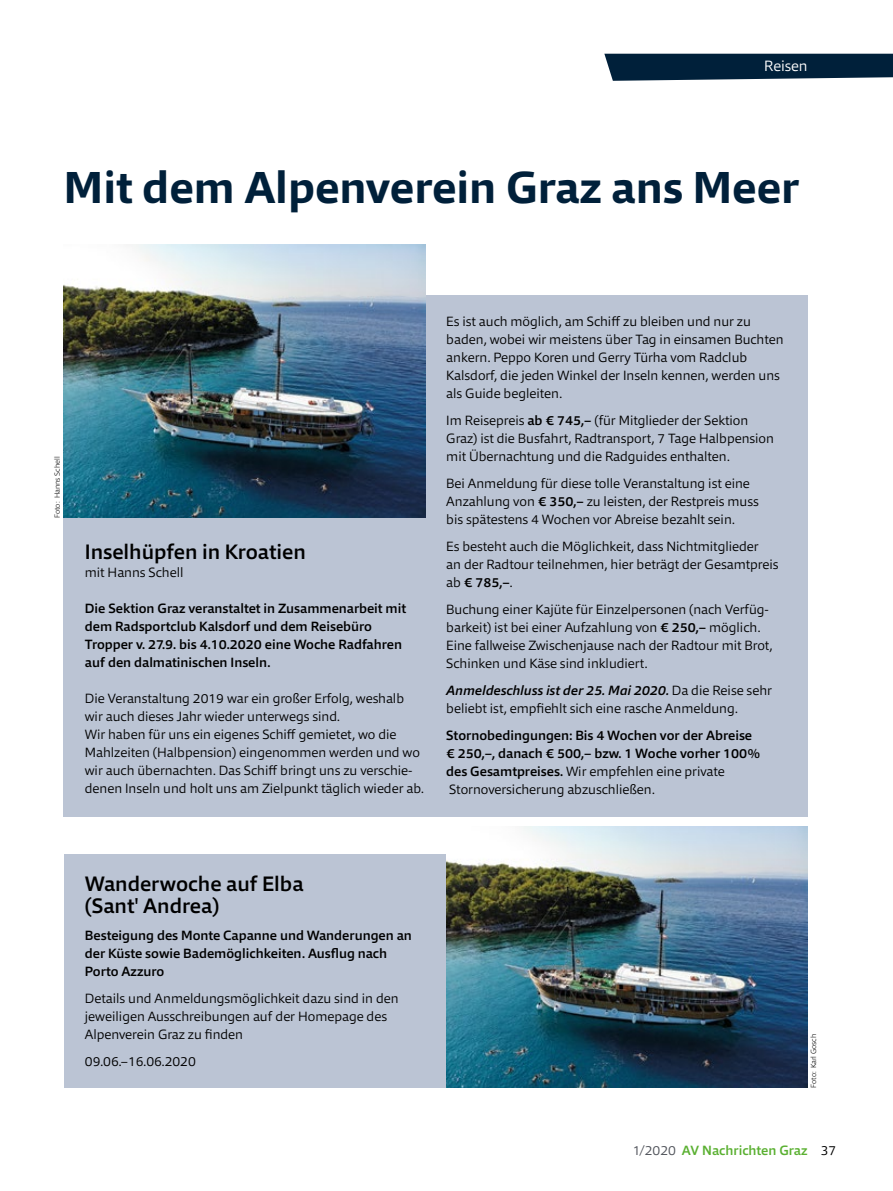
<style>
.page{position:relative;width:893px;height:1191px;background:#fff}
.page>*{position:absolute;margin:0;border:0;box-sizing:border-box;transform-origin:0 0}
.t1{font:700 45px "Qubo";color:#00203a}
.t2{font:500 21px/22.5px "Qubo";color:#000}
.t3{font:300 15px "Qubo";color:#fff}
.t4{font:300 13.5px/18px "Qubo";color:#000}
.t5{font:500 13.5px/18px "Qubo";color:#000}
.t6{font:500 13.5px "Qubo";color:#5ab031}
.t7{font:200 7.5px "Qubo";color:#000}
.s1{font-weight:500}
.s2{font-weight:500;font-style:italic}
.s3{font-weight:300}
.s4{font-weight:300;color:#50535a}
.s5{font-weight:300;color:#000}
</style>
<div class="page">
<div style="left:64px;top:295px;width:744px;height:521px;background:#bbc4d4"></div>
<div style="left:64px;top:853px;width:382px;height:234px;background:#bbc4d4"></div>
<img style="left:446px;top:826px;width:362px;height:261px">
<img style="left:64px;top:245px;width:361px;height:273px">
<svg style="left:604px;top:54px;width:289px;height:27px;background:#16334b"></svg>
<p class="t3" style="left:764px;top:56px;width:45px">Reisen</p>
<h1 class="t1" style="left:64px;top:158px;width:737px">Mit dem Alpenverein Graz ans Meer</h1>
<p class="t7" style="left:53px;top:518px;width:63px;rotate:-90deg">Foto: Hanns Schell</p>
<h2 class="t2" style="left:85px;top:540px;width:222px">Inselhüpfen in Kroatien</h2>
<p class="t4" style="left:85px;top:563px;width:100px">mit Hanns Schell</p>
<p class="t5" style="left:85px;top:599px;width:323px">Die Sektion Graz veranstaltet in Zusammenarbeit mit dem Radsportclub Kalsdorf und dem Reisebüro Tropper v. 27.9. bis 4.10.2020 eine Woche Radfahren auf den dalmatinischen Inseln.</p>
<p class="t4" style="left:85px;top:689px;width:340px">Die Veranstaltung 2019 war ein großer Erfolg, weshalb wir auch dieses Jahr wieder unterwegs sind.<br>Wir haben für uns ein eigenes Schiff gemietet, wo die Mahlzeiten (Halbpension) eingenommen werden und wo wir auch übernachten. Das Schiff bringt uns zu verschie&shy;denen Inseln und holt uns am Zielpunkt täglich wieder ab.</p>
<p class="t4" style="left:446px;top:312px;width:339px">Es ist auch möglich, am Schiff zu bleiben und nur zu baden, wobei wir meistens über Tag in einsamen Buchten ankern. Peppo Koren und Gerry Türha vom Radclub Kalsdorf, die jeden Winkel der Inseln kennen, werden uns als Guide begleiten.</p>
<p class="t4" style="left:446px;top:411px;width:329px">Im Reisepreis <span class="s1">ab € 745,–</span> (für Mitglieder der Sektion<br>Graz) ist die Busfahrt, Radtransport, 7 Tage Halbpension mit Übernachtung und die Radguides enthalten.</p>
<p class="t4" style="left:446px;top:474px;width:314px">Bei Anmeldung für diese tolle Veranstaltung ist eine<br>Anzahlung von <span class="s1">€ 350,–</span> zu leisten, der Restpreis muss bis spätestens 4 Wochen vor Abreise bezahlt sein.</p>
<p class="t4" style="left:446px;top:537px;width:334px">Es besteht auch die Möglichkeit, dass Nichtmitglieder<br>an der Radtour teilnehmen, hier beträgt der Gesamtpreis ab <span class="s1">€ 785,–</span>.</p>
<p class="t4" style="left:446px;top:600px;width:328px">Buchung einer Kajüte für Einzelpersonen (nach Verfüg&shy;barkeit) ist bei einer Aufzahlung von <span class="s1">€ 250,–</span> möglich.<br>Eine fallweise Zwischenjause nach der Radtour mit Brot, Schinken und Käse sind inkludiert.</p>
<p class="t4" style="left:446px;top:681px;width:327px"><span class="s2">Anmeldeschluss ist der 25. Mai 2020.</span> Da die Reise sehr beliebt ist, empfiehlt sich eine rasche Anmeldung.</p>
<p class="t5" style="left:446px;top:726px;width:315px">Stornobedingungen: Bis 4 Wochen vor der Abreise € 250,–, danach € 500,– bzw. 1 Woche vorher 100% des Gesamtpreises. <span class="s3">Wir empfehlen eine private Stornoversicherung abzuschließen.</span></p>
<h2 class="t2" style="left:85px;top:872px;width:220px">Wanderwoche auf Elba (Sant' Andrea)</h2>
<p class="t5" style="left:85px;top:926px;width:328px">Besteigung des Monte Capanne und Wanderungen an der Küste sowie Bademöglichkeiten. Ausflug nach<br>Porto Azzuro</p>
<p class="t4" style="left:85px;top:989px;width:315px">Details und Anmeldungsmöglichkeit dazu sind in den jeweiligen Ausschreibungen auf der Homepage des<br>Alpenverein Graz zu finden</p>
<p class="t4" style="left:85px;top:1052px;width:112px">09.06.–16.06.2020</p>
<p class="t7" style="left:809px;top:1087px;width:55px;rotate:-90deg">Foto: Karl Gosch</p>
<p class="t6" style="left:633px;top:1141px;width:205px"><span class="s4">1/2020</span> AV Nachrichten Graz <span class="s5">37</span></p>
</div>
